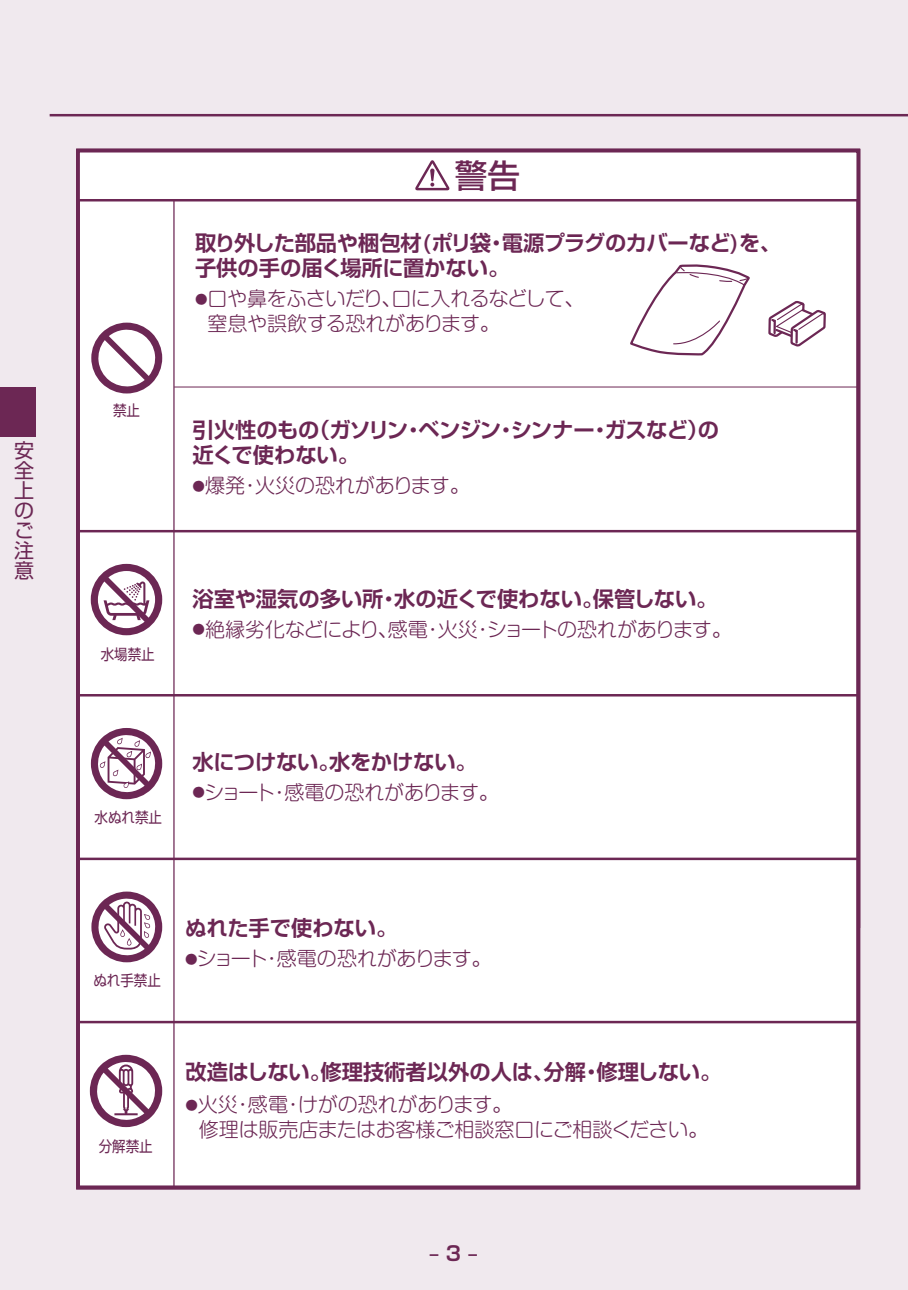
<style>
.page{position:relative;width:908px;height:1290px;background:#fff}
.page>*{position:absolute;margin:0;border:0;box-sizing:border-box;transform-origin:0 0}
.t1{font:500 32.5px "Shin Go Pro";color:#6c2754}
.t2{font:700 21.25px/24.8px "Shin Go Pro De";color:#6c2754}
.t3{font:700 21.25px/25px "Shin Go Pro De";letter-spacing:-.02em;color:#6c2754}
.t4{font:300 20px/24.8px "Shin M Go Pro";letter-spacing:-.02em;color:#6c2754}
.t5{font:300 20px "Shin M Go Pro";letter-spacing:-.045em;color:#6c2754}
.t6{font:20px/20px "Shin Go Pro";color:#6c2754;text-align:justify}
.t7{font:700 20px "Shin Go Pro De";color:#6c2754}
.t8{font:15px "Shin Go Pro";color:#6c2754;scale:.9 1}
.s1{font-size:12.5px}
.s2{font-family:"Shin Go Pro";font-weight:400;font-size:12.5px}
</style>
<div class="page">
<div style="left:0;top:0;width:907px;height:1290px;background:#f0e9ee"></div>
<hr style="left:50px;top:114px;width:857px;height:2px;background:#6c2754">
<div style="left:78px;top:151px;width:779px;height:1036px;background:#fff"></div>
<hr style="left:78px;top:199px;width:779px;height:2px;background:#6c2754">
<div style="left:76px;top:149px;width:783px;height:1040px;border:4px solid #6c2754"></div>
<hr style="left:173px;top:201px;width:1px;height:986px;background:#6c2754">
<svg style="left:407px;top:153px;width:48px;height:38px"></svg>
<hr style="left:78px;top:530px;width:778px;height:2px;background:#6c2754">
<hr style="left:78px;top:694px;width:779px;height:2px;background:#6c2754">
<hr style="left:78px;top:857px;width:779px;height:3px;background:#6c2754">
<hr style="left:78px;top:1021px;width:779px;height:2px;background:#6c2754">
<svg style="left:91px;top:323px;width:71px;height:70px"></svg>
<svg style="left:91px;top:728px;width:71px;height:71px"></svg>
<svg style="left:91px;top:891px;width:71px;height:71px"></svg>
<svg style="left:90px;top:1055px;width:72px;height:72px"></svg>
<hr style="left:174px;top:387px;width:685px;height:1px;background:#6c2754">
<svg style="left:766px;top:113px;width:60px;height:234px"></svg>
<svg style="left:630px;top:264px;width:120px;height:92px"></svg>
<svg style="left:91px;top:564px;width:71px;height:71px"></svg>
<div style="left:0;top:387px;width:35px;height:50px;background:#6c2754"></div>
<p class="t6" style="left:14px;top:438px;width:21px">安全上のご注意</p>
<p class="t8" style="left:113px;top:398px;width:31px">禁止</p>
<h1 class="t1" style="left:454px;top:149px;width:66px">警告</h1>
<p class="t2" style="left:195px;top:228px;width:587px">取り外した部品や梱包材(ポリ袋・電源プラグのカバーなど)を、子供の手の届く場所に置かない。</p>
<p class="t4" style="left:207px;top:284px;width:378px;text-indent:-12px"><span class="s1">●</span>口や鼻をふさいだり、口に入れるなどして、窒息や誤飲する恐れがあります。</p>
<p class="t3" style="left:192px;top:415px;width:528px">引火性のもの（ガソリン・ベンジン・シンナー・ガスなど）の近くで使わない。</p>
<p class="t4" style="left:192px;top:471px;width:278px"><span class="s1">●</span>爆発・火災の恐れがあります。</p>
<p class="t8" style="left:101px;top:641px;width:62px">水場禁止</p>
<p class="t2" style="left:192px;top:584px;width:526px">浴室や湿気の多い所・水の近くで使わない。保管しない。</p>
<p class="t5" style="left:192px;top:613px;width:540px"><span class="s1">●</span>絶縁劣化などにより、感電・火災・ショートの恐れがあります。</p>
<p class="t8" style="left:94px;top:805px;width:76px">水ぬれ禁止</p>
<p class="t2" style="left:192px;top:747px;width:286px">水につけない。水をかけない。</p>
<p class="t4" style="left:192px;top:777px;width:308px"><span class="s1">●</span>ショート・感電の恐れがあります。</p>
<p class="t8" style="left:93px;top:968px;width:77px">ぬれ手禁止</p>
<p class="t2" style="left:185px;top:913px;width:214px">ぬれた手で使わない。</p>
<p class="t4" style="left:185px;top:944px;width:308px"><span class="s2">●</span>ショート・感電の恐れがあります。</p>
<p class="t8" style="left:99px;top:1133px;width:61px">分解禁止</p>
<p class="t2" style="left:185px;top:1057px;width:537px">改造はしない。修理技術者以外の人は、分解・修理しない。</p>
<p class="t4" style="left:199px;top:1090px;width:510px;text-indent:-13px"><span class="s2">●</span>火災・感電・けがの恐れがあります。<br>修理は販売店またはお客様ご相談窓口にご相談ください。</p>
<p class="t7" style="left:429px;top:1237px;width:50px">‒ 3 ‒</p>
</div>
